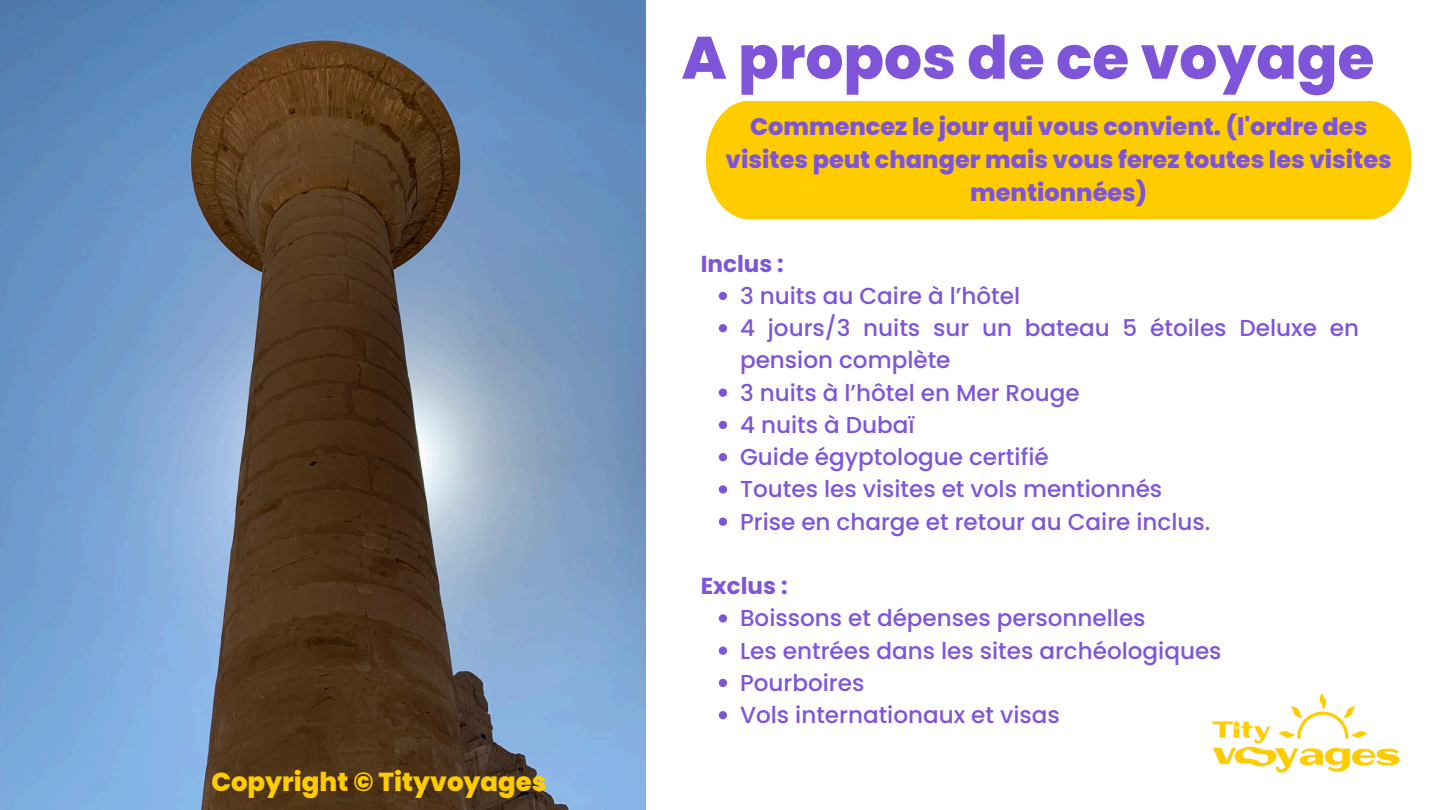
<style>
.page{position:relative;width:1440px;height:810px;background:#fff}
.page>*{position:absolute;margin:0;border:0;box-sizing:border-box;transform-origin:0 0}
.t1{font:800 59.7px "Poppins";color:#7e55d9}
.t2{font:800 26px "Poppins";color:#fc0}
.t3{font:800 24px/33px "Poppins";color:#7e55d9;text-align:center}
.t4{font:500 23.1px/32.2px "Poppins";color:#7e55d9}
.t5{font:700 23.1px "Poppins";color:#7e55d9}
</style>
<div class="page">
<img style="left:0;top:0;width:646px;height:810px">
<svg style="left:719px;top:292px;width:8px;height:8px"></svg>
<svg style="left:719px;top:324px;width:8px;height:8px"></svg>
<svg style="left:719px;top:389px;width:8px;height:8px"></svg>
<svg style="left:719px;top:421px;width:8px;height:8px"></svg>
<svg style="left:719px;top:453px;width:8px;height:8px"></svg>
<svg style="left:719px;top:485px;width:8px;height:9px"></svg>
<svg style="left:719px;top:518px;width:8px;height:8px"></svg>
<svg style="left:719px;top:614px;width:8px;height:9px"></svg>
<svg style="left:719px;top:647px;width:8px;height:8px"></svg>
<svg style="left:719px;top:679px;width:8px;height:8px"></svg>
<svg style="left:719px;top:711px;width:8px;height:8px"></svg>
<img style="left:1212px;top:693px;width:188px;height:80px">
<div style="left:706px;top:101px;width:706px;height:118px;background:#fc0"></div>
<p class="t2" style="left:211px;top:763px;width:337px">Copyright © Tityvoyages</p>
<p class="t1" style="left:682px;top:16px;width:694px">A propos de ce voyage</p>
<p class="t3" style="left:726px;top:110px;width:668px">Commencez le jour qui vous convient. (l'ordre des visites peut changer mais vous ferez toutes les visites mentionnées)</p>
<h2 class="t5" style="left:701px;top:247px;width:85px">Inclus :</h2>
<h1 class="t4" style="left:740px;top:280px;width:282px">3 nuits au Caire à l’hôtel</h1>
<h2 class="t4" style="left:740px;top:312px;width:620px">4 jours/3 nuits sur un bateau 5 étoiles Deluxe en pension complète</h2>
<h3 class="t4" style="left:740px;top:376px;width:341px">3 nuits à l’hôtel en Mer Rouge</h3>
<p class="t4" style="left:740px;top:409px;width:176px">4 nuits à Dubaï</p>
<p class="t4" style="left:740px;top:441px;width:310px">Guide égyptologue certifié</p>
<p class="t4" style="left:740px;top:473px;width:424px">Toutes les visites et vols mentionnés</p>
<p class="t4" style="left:740px;top:505px;width:472px">Prise en charge et retour au Caire inclus.</p>
<p class="t5" style="left:701px;top:570px;width:88px">Exclus :</p>
<p class="t4" style="left:740px;top:602px;width:407px">Boissons et dépenses personnelles</p>
<p class="t4" style="left:740px;top:634px;width:483px">Les entrées dans les sites archéologiques</p>
<h3 class="t4" style="left:740px;top:667px;width:126px">Pourboires</h3>
<p class="t4" style="left:740px;top:699px;width:321px">Vols internationaux et visas</p>
</div>
